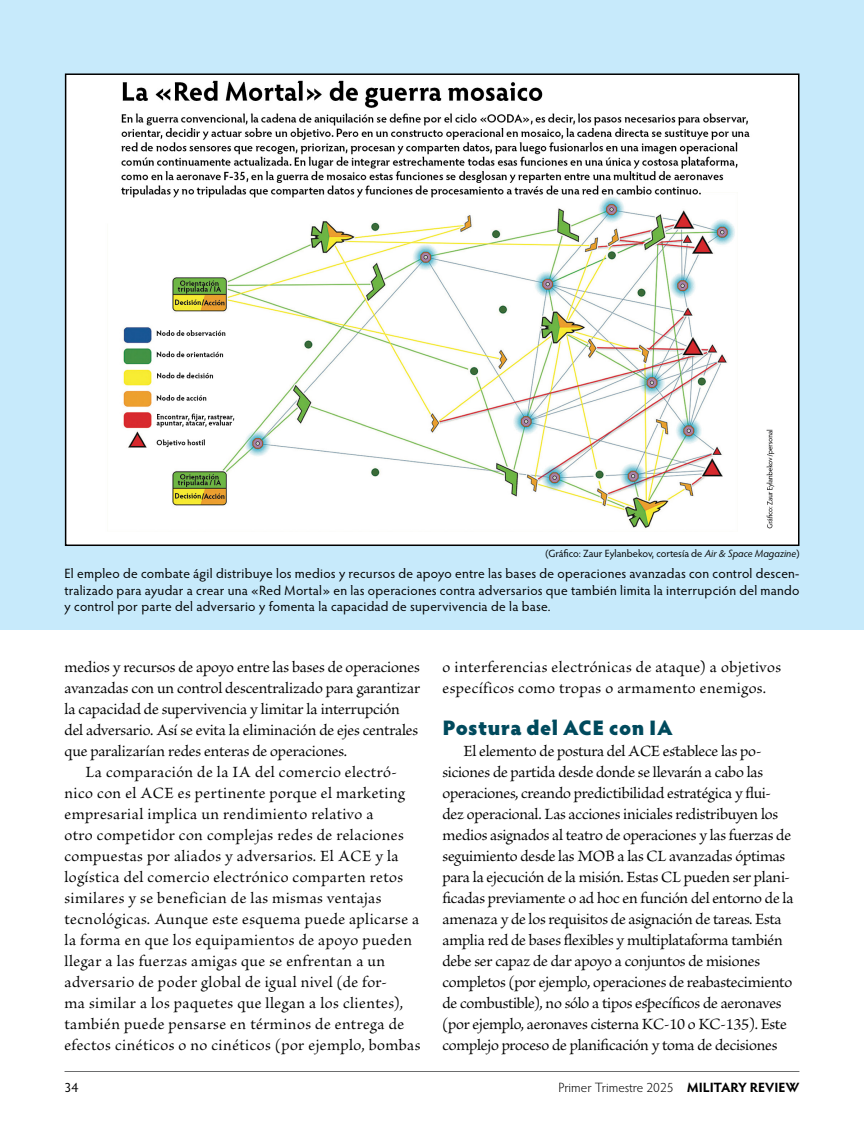
<style>
.page{position:relative;width:864px;height:1134px;background:#fff}
.page>*{position:absolute;margin:0;border:0;box-sizing:border-box;transform-origin:0 0}
.subhead{font:900 21px "Hypatia Sans Pro";letter-spacing:.02em;color:#004a5d}
.body{font:16.5px/21px "Brioso Pro";letter-spacing:-.005em;color:#000}
.body-2{font:16.5px/21px "Brioso Pro";letter-spacing:.025em;color:#000}
.cutline{font:13.5px/16.5px "Hypatia Sans Pro";letter-spacing:.02em;color:#000;text-align:justify}
.t1{font:300 13.5px "Hypatia Sans Pro";letter-spacing:-.005em;color:#000}
.photocredit{font:10.5px "Hypatia Sans Pro";color:#000}
.s1{font-style:italic}
.s2{font-weight:700}
</style>
<div class="page">
<hr style="left:65px;top:1071px;width:734px;height:1px;background:#58595b">
<div style="left:0;top:0;width:864px;height:630px;background:#c7eafb"></div>
<img style="left:68px;top:76px;width:729px;height:467px">
<div style="left:65px;top:73px;width:735px;height:473px;border:2px solid #000"></div>
<p class="photocredit" style="left:545px;top:546px;width:256px">(Gráfico: Zaur Eylanbekov, cortesía de <span class="s1">Air &amp; Space Magazine</span>)</p>
<p class="cutline" style="left:64px;top:565px;width:737px">El empleo de combate ágil distribuye los medios y recursos de apoyo entre las bases de operaciones avanzadas con control descen&shy;tralizado para ayudar a crear una «Red Mortal» en las operaciones contra adversarios que también limita la interrupción del mando y control por parte del adversario y fomenta la capacidad de supervivencia de la base.</p>
<p class="body" style="left:64px;top:657px;width:357px">medios y recursos de apoyo entre las bases de operaciones avanzadas con un control descentralizado para garantizar la capacidad de supervivencia y limitar la interrupción del adversario. Así se evita la eliminación de ejes centrales que paralizarían redes enteras de operaciones.</p>
<p class="body-2" style="left:65px;top:762px;width:357px;text-indent:21px">La comparación de la IA del comercio electró&shy;nico con el ACE es pertinente porque el marketing empresarial implica un rendimiento relativo a<br>otro competidor con complejas redes de relaciones compuestas por aliados y adversarios. El ACE y la logística del comercio electrónico comparten retos similares y se benefician de las mismas ventajas tecnológicas. Aunque este esquema puede aplicarse a la forma en que los equipamientos de apoyo pueden llegar a las fuerzas amigas que se enfrentan a un adversario de poder global de igual nivel (de for-<br>ma similar a los paquetes que llegan a los clientes), también puede pensarse en términos de entrega de efectos cinéticos o no cinéticos (por ejemplo, bombas</p>
<p class="body-2" style="left:443px;top:657px;width:340px">o interferencias electrónicas de ataque) a objetivos específicos como tropas o armamento enemigos.</p>
<h2 class="subhead" style="left:442px;top:712px;width:232px">Postura del ACE con IA</h2>
<p class="body" style="left:443px;top:741px;width:352px;text-indent:21px">El elemento de postura del ACE establece las po&shy;siciones de partida desde donde se llevarán a cabo las operaciones, creando predictibilidad estratégica y flui&shy;dez operacional. Las acciones iniciales redistribuyen los medios asignados al teatro de operaciones y las fuerzas de seguimiento desde las MOB a las CL avanzadas óptimas para la ejecución de la misión. Estas CL pueden ser plani&shy;ficadas previamente o ad hoc en función del entorno de la amenaza y de los requisitos de asignación de tareas. Esta amplia red de bases flexibles y multiplataforma también debe ser capaz de dar apoyo a conjuntos de misiones completos (por ejemplo, operaciones de reabastecimiento de combustible), no sólo a tipos específicos de aeronaves (por ejemplo, aeronaves cisterna KC-10 o KC-135). Este complejo proceso de planificación y toma de decisiones</p>
<p class="cutline" style="left:64px;top:1079px;width:15px">34</p>
<p class="t1" style="left:558px;top:1079px;width:243px">Primer Trimestre 2025 <span class="s2">MILITARY REVIEW</span></p>
</div>
